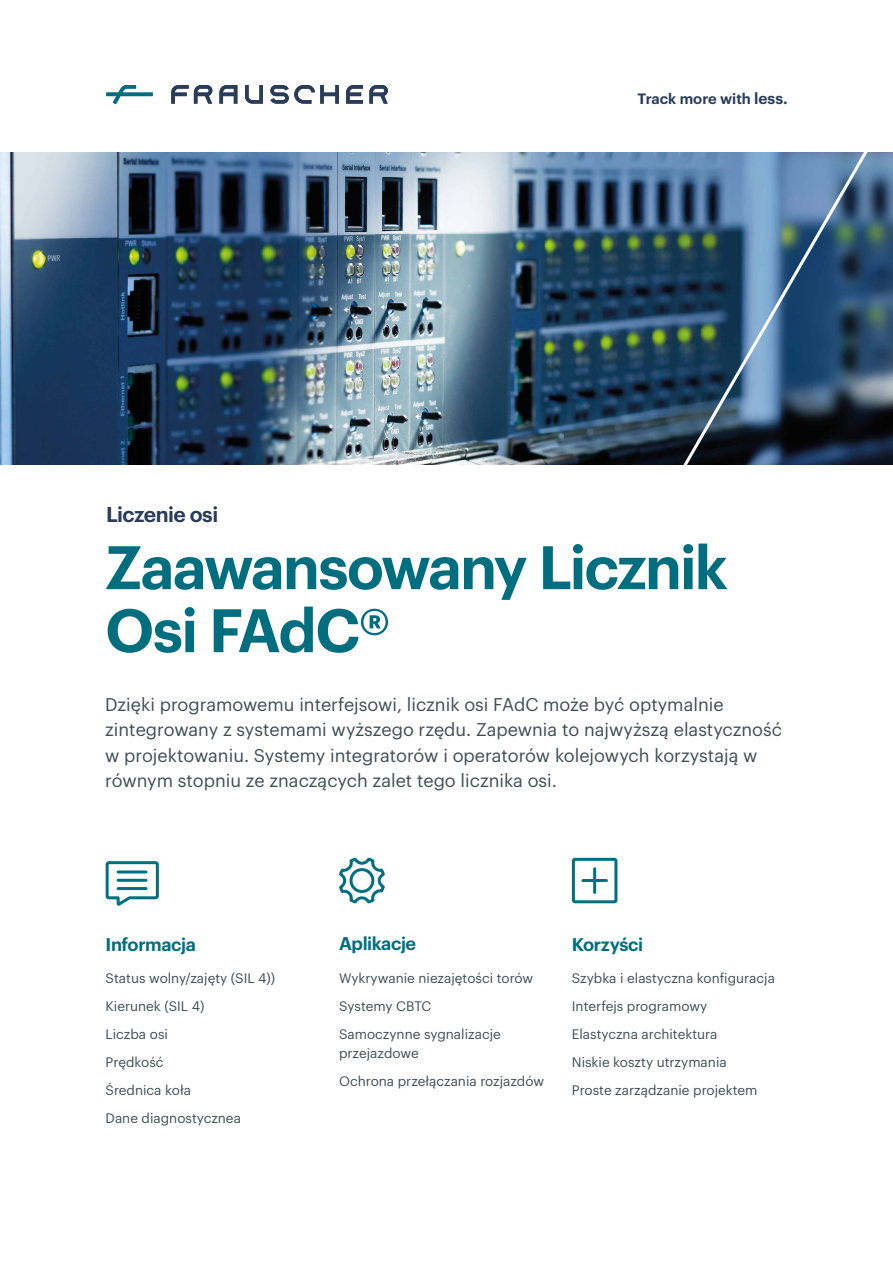
<style>
.page{position:relative;width:893px;height:1263px;background:#fff}
.page>*{position:absolute;margin:0;border:0;box-sizing:border-box;transform-origin:0 0}
.t1{font:600 60px/63px "Graphik LCG";letter-spacing:-.035em;color:#006e7e}
.t2{font:600 21px "Graphik LCG";letter-spacing:-.025em;color:#2a3c5a}
.t3{font:18px/25.5px "Graphik LCG";color:#3f4e55}
.t4{font:600 18px "Graphik LCG";letter-spacing:-.025em;color:#006e7e}
.t5{font:600 14.7px "Graphik LCG";color:#293c5a}
.t6{font:13.5px/28px "Graphik LCG";color:#3f4e55}
.s1{font-size:15.45px}
</style>
<div class="page">
<img style="left:0;top:153px;width:893px;height:312px">
<svg style="left:660px;top:152px;width:213px;height:313px;background:#3a5a77"></svg>
<svg style="left:346px;top:85px;width:17px;height:19px"></svg>
<svg style="left:245px;top:85px;width:18px;height:19px"></svg>
<svg style="left:219px;top:85px;width:18px;height:19px"></svg>
<svg style="left:270px;top:85px;width:69px;height:19px"></svg>
<svg style="left:369px;top:85px;width:19px;height:19px"></svg>
<svg style="left:171px;top:85px;width:41px;height:19px"></svg>
<svg style="left:106px;top:85px;width:47px;height:19px"></svg>
<svg style="left:105px;top:861px;width:54px;height:45px"></svg>
<hr style="left:118px;top:870px;width:28px;height:3px;background:#007080">
<hr style="left:118px;top:879px;width:28px;height:3px;background:#007080">
<hr style="left:118px;top:887px;width:28px;height:3px;background:#007080">
<svg style="left:339px;top:857px;width:46px;height:47px"></svg>
<div style="left:572px;top:858px;width:45px;height:45px;border:3px solid #007080;border-radius:2px"></div>
<hr style="left:583px;top:879px;width:23px;height:3px;background:#007080">
<hr style="left:593px;top:869px;width:3px;height:23px;background:#007080">
<p class="t5" style="left:637px;top:87px;width:152px">Track more with <span class="s1">less.</span></p>
<h2 class="t2" style="left:106px;top:498px;width:114px">Liczenie osi</h2>
<h1 class="t1" style="left:105px;top:531px;width:624px">Zaawansowany Licznik<br>Osi FAdC®</h1>
<p class="t3" style="left:105px;top:690px;width:678px">Dzięki programowemu interfejsowi, licznik osi FAdC może być optymalnie zintegrowany z systemami wyższego rzędu. Zapewnia to najwyższą elastyczność w projektowaniu. Systemy integratorów i operatorów kolejowych korzystają w równym stopniu ze znaczących zalet tego licznika osi.</p>
<h3 class="t4" style="left:106px;top:930px;width:92px">Informacja</h3>
<p class="t6" style="left:106px;top:963px;width:171px">Status wolny/zajęty (SIL 4))<br>Kierunek (SIL 4)<br>Liczba osi<br>Prędkość<br>Średnica koła<br>Dane diagnostycznea</p>
<h3 class="t4" style="left:339px;top:930px;width:79px">Aplikacje</h3>
<p class="t6" style="left:339px;top:962px;width:196px">Wykrywanie niezajętości torów<br>Systemy CBTC<br>Samoczynne sygnalizacje</p>
<p class="t6" style="left:339px;top:1038px;width:207px">przejazdowe<br>Ochrona przełączania rozjazdów</p>
<h3 class="t4" style="left:572px;top:930px;width:73px">Korzyści</h3>
<p class="t6" style="left:572px;top:963px;width:205px">Szybka i elastyczna konfiguracja<br>Interfejs programowy<br>Elastyczna architektura<br>Niskie koszty utrzymania<br>Proste zarządzanie projektem</p>
</div>
